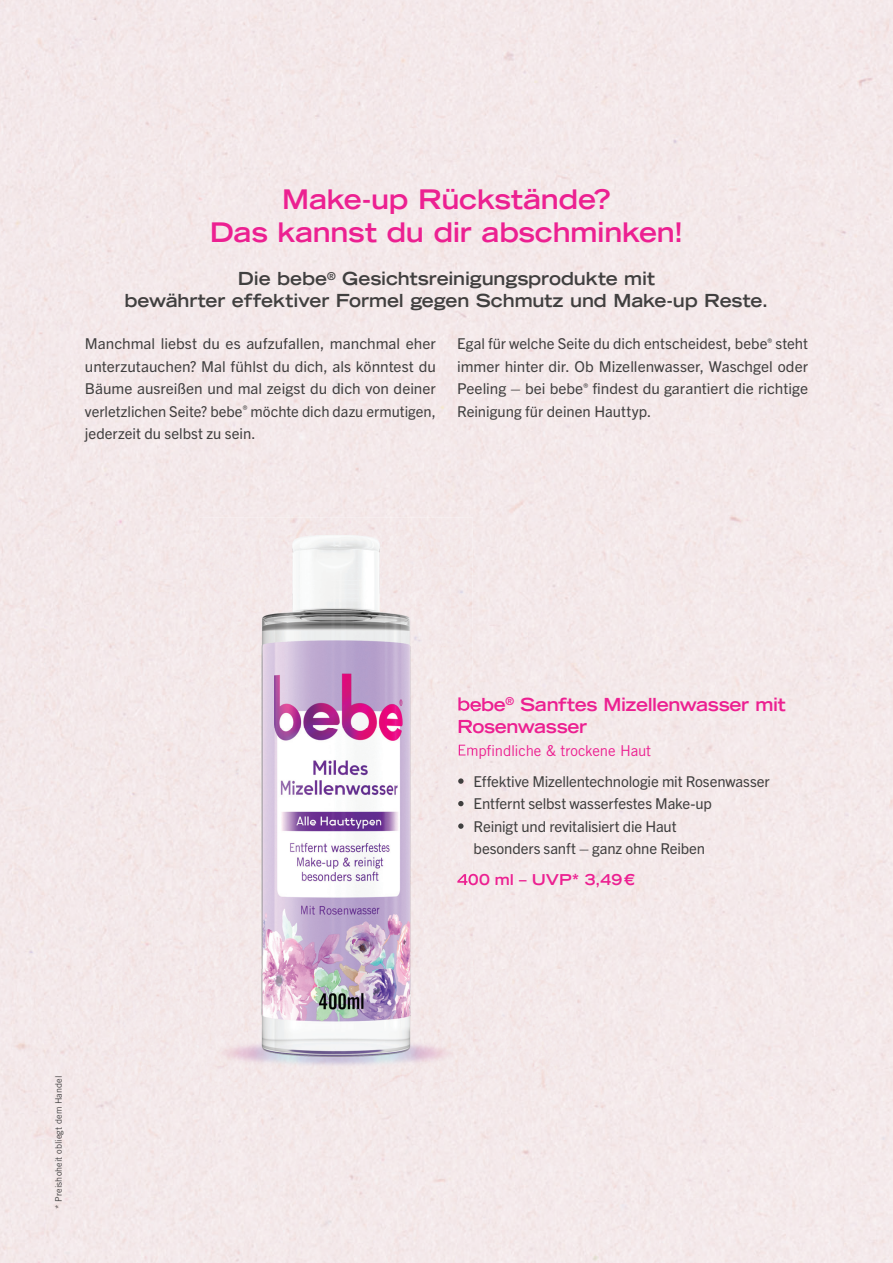
<style>
.page{position:relative;width:893px;height:1263px;background:#fff}
.page>*{position:absolute;margin:0;border:0;box-sizing:border-box;transform-origin:0 0}
.t1{font:700 expanded 27px/32.4px "Trade Gothic LT Std";letter-spacing:-.01em;color:#ec2091;text-align:center}
.t2{font:700 expanded 18px/21.6px "Trade Gothic LT Std";letter-spacing:-.01em;color:#403f3f;text-align:center}
.t3{font:700 expanded 18px/22.5px "Trade Gothic LT Std";letter-spacing:-.02em;color:#ec2091}
.t4{font:15px/22.5px "Trade Gothic Next LT Pro";letter-spacing:-.005em;color:#403f3f;text-align:justify}
.t5{font:15px "Trade Gothic LT Std";letter-spacing:-.015em;color:#ec2091}
.t6{font:700 expanded 15px "Trade Gothic LT Std";color:#ec2091}
.t7{font:9px "Trade Gothic LT Std";letter-spacing:.01em;color:#403f3f}
</style>
<div class="page">
<div style="left:107px;top:969px;width:92px;height:113px;background:#f4e9ea"></div>
<div style="left:473px;top:969px;width:103px;height:113px;background:#f4e9ea"></div>
<div style="left:199px;top:517px;width:91px;height:352px;background:#f4e9ea"></div>
<div style="left:290px;top:517px;width:183px;height:50px;background:#f4e8e9"></div>
<div style="left:410px;top:567px;width:63px;height:402px;background:#f4e9e9"></div>
<div style="left:199px;top:869px;width:62px;height:100px;background:#f3e8e9"></div>
<img style="left:458px;top:697px;width:15px;height:14px">
<img style="left:459px;top:720px;width:14px;height:13px">
<img style="left:459px;top:744px;width:14px;height:14px">
<img style="left:458px;top:775px;width:15px;height:14px">
<img style="left:458px;top:798px;width:15px;height:13px">
<img style="left:458px;top:821px;width:15px;height:13px">
<img style="left:457px;top:843px;width:16px;height:14px">
<img style="left:457px;top:874px;width:16px;height:13px">
<img style="left:261px;top:535px;width:149px;height:522px">
<h1 class="t1" style="left:210px;top:183px;width:475px">Make-up Rückstände?<br>Das kannst du dir abschminken!</h1>
<p class="t2" style="left:125px;top:267px;width:645px">Die bebe<sup>®</sup> Gesichtsreinigungsprodukte mit<br>bewährter effektiver Formel gegen Schmutz und Make-up Reste.</p>
<p class="t4" style="left:85px;top:331px;width:352px">Manchmal liebst du es aufzufallen, manchmal eher unterzutauchen? Mal fühlst du dich, als könntest du Bäume ausreißen und mal zeigst du dich von deiner verletzlichen Seite? bebe<sup>®</sup> möchte dich dazu ermutigen, jederzeit du selbst zu sein.</p>
<p class="t4" style="left:457px;top:331px;width:352px">Egal für welche Seite du dich entscheidest, bebe<sup>®</sup> steht immer hinter dir. Ob Mizellenwasser, Waschgel oder Peeling – bei bebe<sup>®</sup> findest du garantiert die richtige Reinigung für deinen Hauttyp.</p>
<p class="t7" style="left:53px;top:1209px;width:134px;rotate:-90deg">* Preishoheit obliegt dem Handel</p>
<p class="t3" style="left:457px;top:692px;width:330px">bebe<sup>®</sup> Sanftes Mizellenwasser mit<br>Rosenwasser</p>
<p class="t5" style="left:457px;top:741px;width:196px">Empfindliche &amp; trockene Haut</p>
<p class="t4" style="left:457px;top:769px;width:314px">• Effektive Mizellentechnologie mit Rosenwasser</p>
<p class="t4" style="left:457px;top:791px;width:256px">• Entfernt selbst wasserfestes Make-up</p>
<p class="t4" style="left:474px;top:814px;width:233px;text-indent:-16px">• Reinigt und revitalisiert die Haut besonders sanft – ganz ohne Reiben</p>
<p class="t6" style="left:457px;top:870px;width:179px">400 ml – UVP* 3,49 €</p>
</div>
